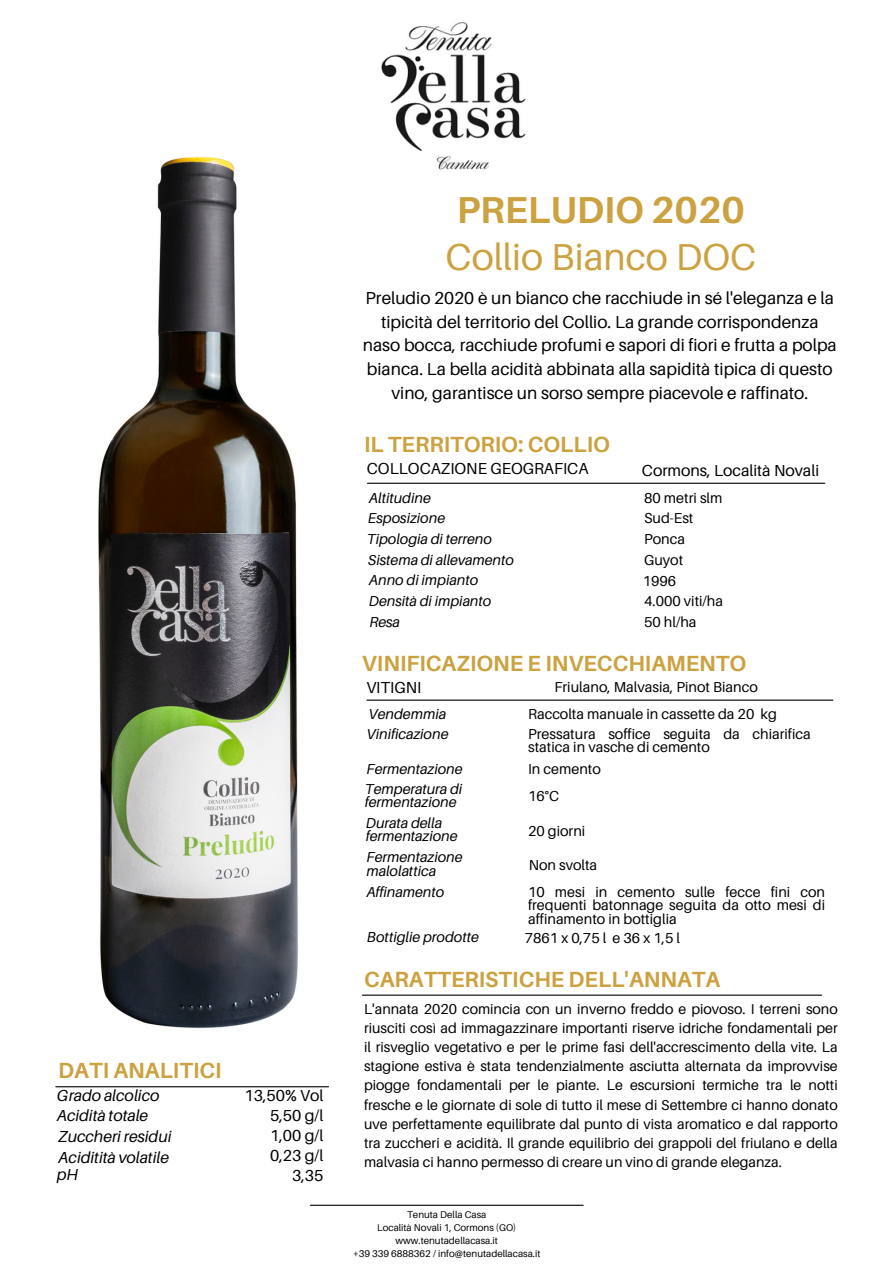
<style>
.page{position:relative;width:893px;height:1264px;background:#fff}
.page>*{position:absolute;margin:0;border:0;box-sizing:border-box;transform-origin:0 0}
.t1{font:37.5px "Aileron";color:#cca140}
.t2{font:700 37.5px "Aileron";color:#cca140}
.t3{font:700 21.9px "Aileron";color:#cca140}
.t4{font:17.25px/23.7px "Aileron";color:#000;text-align:center}
.t5{font:15.9px "Aileron";color:#000}
.t6{font:italic 15.9px "Aileron";color:#000}
.t7{font:14.4px/13.5px "Aileron";color:#000}
.t8{font:italic 14.4px/13.5px "Aileron";color:#000}
.t9{font:14.25px/19.2px "Aileron";color:#000;text-align:justify}
.t10{font:9.75px "Aileron";color:#000}
</style>
<div class="page">
<hr style="left:367px;top:482px;width:457px;height:2px;background:#000">
<hr style="left:367px;top:699px;width:465px;height:1px;background:#000">
<hr style="left:310px;top:1204px;width:273px;height:1px;background:#000">
<hr style="left:56px;top:1086px;width:272px;height:1px;background:#000">
<hr style="left:362px;top:994px;width:459px;height:1px;background:#000">
<img style="left:381px;top:22px;width:145px;height:148px">
<img style="left:98px;top:157px;width:200px;height:871px">
<p class="t3" style="left:58px;top:1056px;width:165px">DATI ANALITICI</p>
<p class="t6" style="left:57px;top:1086px;width:104px">Grado alcolico</p>
<p class="t6" style="left:57px;top:1105px;width:93px">Acidità totale</p>
<p class="t6" style="left:58px;top:1126px;width:115px">Zuccheri residui</p>
<p class="t6" style="left:58px;top:1147px;width:112px">Aciditità volatile</p>
<p class="t6" style="left:57px;top:1164px;width:23px">pH</p>
<p class="t5" style="left:245px;top:1086px;width:80px">13,50% Vol</p>
<p class="t5" style="left:270px;top:1105px;width:55px">5,50 g/l</p>
<p class="t5" style="left:270px;top:1125px;width:55px">1,00 g/l</p>
<p class="t5" style="left:270px;top:1145px;width:55px">0,23 g/l</p>
<p class="t5" style="left:292px;top:1165px;width:33px">3,35</p>
<p class="t2" style="left:457px;top:186px;width:290px">PRELUDIO 2020</p>
<p class="t1" style="left:445px;top:234px;width:312px">Collio Bianco DOC</p>
<p class="t4" style="left:363px;top:286px;width:475px">Preludio 2020 è un bianco che racchiude in sé l'eleganza e la tipicità del territorio del Collio. La grande corrispondenza naso bocca, racchiude profumi e sapori di fiori e frutta a polpa bianca. La bella acidità abbinata alla sapidità tipica di questo vino, garantisce un sorso sempre piacevole e raffinato.</p>
<p class="t3" style="left:364px;top:431px;width:247px">IL TERRITORIO: COLLIO</p>
<p class="t5" style="left:367px;top:459px;width:223px">COLLOCAZIONE GEOGRAFICA</p>
<p class="t5" style="left:642px;top:460px;width:179px">Cormons, Località Novali</p>
<p class="t8" style="left:369px;top:491px;width:63px">Altitudine</p>
<p class="t8" style="left:368px;top:511px;width:79px">Esposizione</p>
<p class="t8" style="left:367px;top:532px;width:127px">Tipologia di terreno</p>
<p class="t8" style="left:368px;top:553px;width:147px">Sistema di allevamento</p>
<p class="t8" style="left:369px;top:573px;width:111px">Anno di impianto</p>
<p class="t8" style="left:369px;top:594px;width:124px">Densità di impianto</p>
<p class="t8" style="left:369px;top:615px;width:32px">Resa</p>
<p class="t7" style="left:644px;top:490px;width:80px">80 metri slm</p>
<p class="t7" style="left:644px;top:511px;width:51px">Sud-Est</p>
<p class="t7" style="left:644px;top:532px;width:42px">Ponca</p>
<p class="t7" style="left:644px;top:553px;width:41px">Guyot</p>
<p class="t7" style="left:642px;top:573px;width:35px">1996</p>
<p class="t7" style="left:644px;top:594px;width:80px">4.000 viti/ha</p>
<p class="t7" style="left:644px;top:615px;width:54px">50 hl/ha</p>
<p class="t3" style="left:362px;top:649px;width:386px">VINIFICAZIONE E INVECCHIAMENTO</p>
<p class="t8" style="left:368px;top:706px;width:79px">Vendemmia</p>
<p class="t8" style="left:366px;top:727px;width:83px">Vinificazione</p>
<p class="t8" style="left:366px;top:761px;width:97px">Fermentazione</p>
<p class="t8" style="left:365px;top:781px;width:99px">Temperatura di fermentazione</p>
<p class="t8" style="left:366px;top:815px;width:93px">Durata della fermentazione</p>
<p class="t8" style="left:366px;top:850px;width:97px">Fermentazione malolattica</p>
<p class="t8" style="left:366px;top:884px;width:79px">Affinamento</p>
<p class="t8" style="left:367px;top:930px;width:113px">Bottiglie prodotte</p>
<p class="t7" style="left:554px;top:679px;width:205px">Friulano, Malvasia, Pinot Bianco</p>
<p class="t5" style="left:366px;top:677px;width:56px">VITIGNI</p>
<p class="t7" style="left:528px;top:707px;width:250px">Raccolta manuale in cassette da 20 kg</p>
<p class="t7" style="left:528px;top:727px;width:284px">Pressatura soffice seguita da chiarifica statica in vasche di cemento</p>
<p class="t7" style="left:528px;top:761px;width:74px">In cemento</p>
<p class="t7" style="left:528px;top:789px;width:33px">16°C</p>
<p class="t7" style="left:528px;top:823px;width:59px">20 giorni</p>
<p class="t7" style="left:528px;top:857px;width:70px">Non svolta</p>
<p class="t7" style="left:528px;top:884px;width:298px;text-align:justify">10 mesi in cemento sulle fecce fini con frequenti batonnage seguita da otto mesi di affinamento in bottiglia</p>
<p class="t7" style="left:525px;top:930px;width:157px">7861 x 0,75 l e 36 x 1,5 l</p>
<p class="t3" style="left:364px;top:965px;width:358px">CARATTERISTICHE DELL'ANNATA</p>
<p class="t9" style="left:364px;top:999px;width:475px">L'annata 2020 comincia con un inverno freddo e piovoso. I terreni sono riusciti così ad immagazzinare importanti riserve idriche fondamentali per il risveglio vegetativo e per le prime fasi dell'accrescimento della vite. La stagione estiva è stata tendenzialmente asciutta alternata da improvvise piogge fondamentali per le piante. Le escursioni termiche tra le notti fresche e le giornate di sole di tutto il mese di Settembre ci hanno donato uve perfettamente equilibrate dal punto di vista aromatico e dal rapporto tra zuccheri e acidità. Il grande equilibrio dei grappoli del friulano e della malvasia ci hanno permesso di creare un vino di grande eleganza.</p>
<p class="t10" style="left:407px;top:1208px;width:81px">Tenuta Della Casa</p>
<p class="t10" style="left:377px;top:1221px;width:141px">Località Novali 1, Cormons (GO)</p>
<p class="t10" style="left:395px;top:1234px;width:104px">www.tenutadellacasa.it</p>
<p class="t10" style="left:353px;top:1247px;width:189px">+39 339 6888362 / info@tenutadellacasa.it</p>
</div>
